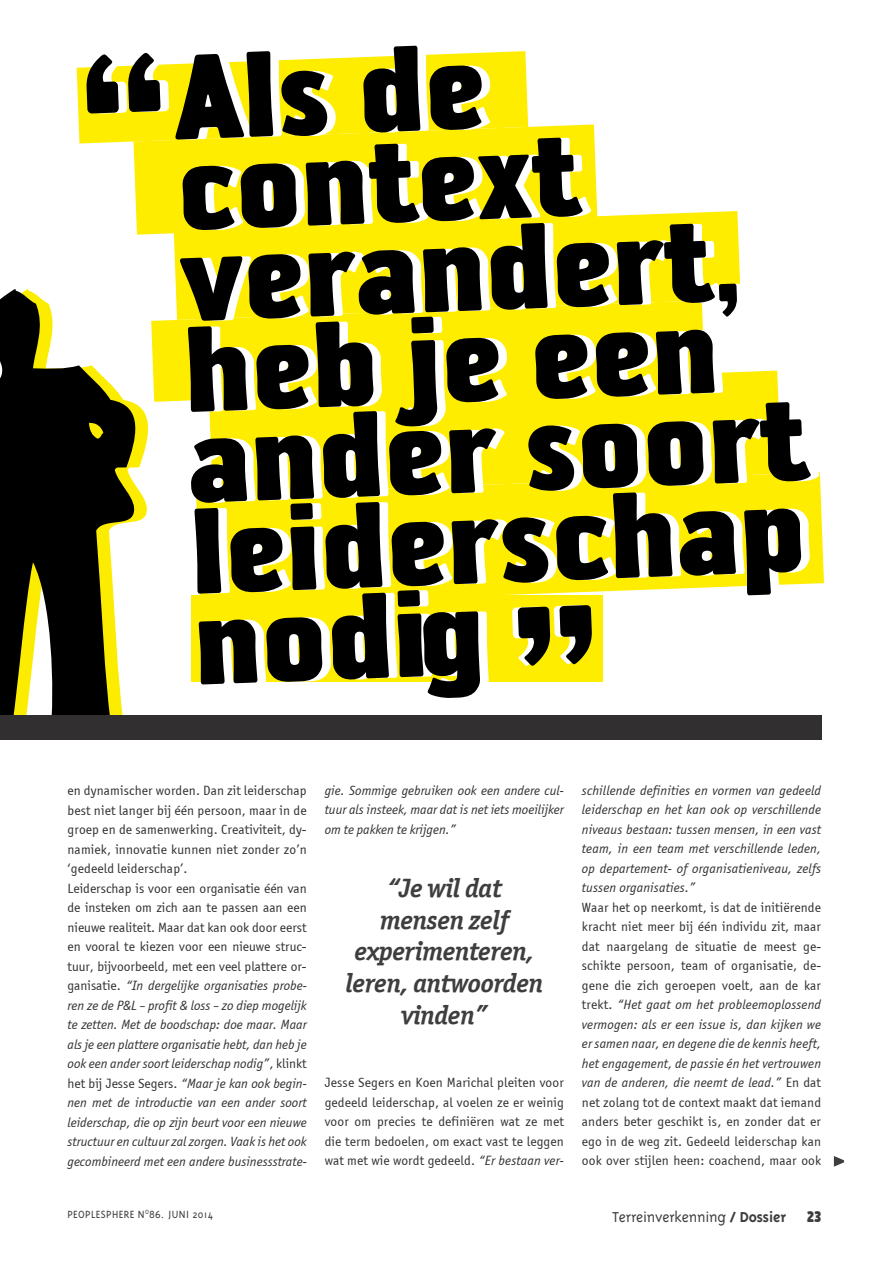
<style>
.page{position:relative;width:893px;height:1263px;background:#fff}
.page>*{position:absolute;margin:0;border:0;box-sizing:border-box;transform-origin:0 0}
.t1{font:700 129px/90.9px "Hamilton";color:#000}
.Exergue{font:26.55px/31.8px "Officina Serif ITCTT Bold Ita";letter-spacing:-.01em;color:#3e3e3f;text-align:center}
.t2{font:300 16.5px "Triplex";letter-spacing:-.01em;color:#3e3e3f}
.t3{font:700 16.5px "Hamilton";color:#3e3e3f}
.PEOPLESPHERE_paragr{font:italic 13.5px/19.5px "Officina Sans ITCTT Book";color:#312f30;text-align:justify}
.PEOPLESPHERE_paragr-2{font:13.5px/19.5px "Officina Sans ITCTT Book";letter-spacing:.01em;color:#312f30;text-align:justify}
.t4{font:300 12px "Triplex";letter-spacing:.03em;color:#3e3e3f}
.s1{font-style:normal}
.s2{font-style:italic}
.s3{font-weight:700}
</style>
<div class="page">
<div style="left:133px;top:124px;width:464px;height:111px;background:#ffed00"></div>
<div style="left:174px;top:211px;width:567px;height:90px;background:#ffed00"></div>
<div style="left:158px;top:300px;width:547px;height:102px;background:#ffed00"></div>
<div style="left:209px;top:371px;width:572px;height:101px;background:#ffed00"></div>
<svg style="left:196px;top:472px;width:628px;height:134px;background:#ffee10"></svg>
<div style="left:191px;top:595px;width:411px;height:87px;background:#ffed00"></div>
<svg style="left:146px;top:320px;width:12px;height:194px"></svg>
<svg style="left:0;top:289px;width:146px;height:426px;fill:#000"></svg>
<svg style="left:834px;top:1156px;width:10px;height:11px"></svg>
<div style="left:0;top:715px;width:821px;height:25px;background:#312f30"></div>
<svg style="left:77px;top:51px;width:451px;height:92px;background:#ffee18"></svg>
<h1 class="t1" style="left:172px;top:52px;width:623px;rotate:-2deg">Als de context verandert, heb je een ander soort leiderschap nodig</h1>
<p class="PEOPLESPHERE_paragr-2" style="left:68px;top:781px;width:241px">en dynamischer worden. Dan zit leiderschap best niet langer bij één persoon, maar in de groep en de samenwerking. Creativiteit, dy&shy;namiek, innovatie kunnen niet zonder zo’n ‘gedeeld leiderschap’.</p>
<p class="PEOPLESPHERE_paragr" style="left:68px;top:878px;width:241px"><span class="s1">Leiderschap is voor een organisatie één van de insteken om zich aan te passen aan een nieuwe realiteit. Maar dat kan ook door eerst en vooral te kiezen voor een nieuwe struc&shy;tuur, bijvoorbeeld, met een veel plattere or&shy;ganisatie.</span> “In dergelijke organisaties probe&shy;ren ze de P&amp;L – profit &amp; loss – zo diep mogelijk te zetten. Met de boodschap: doe maar. Maar als je een plattere organisatie hebt, dan heb je ook een ander soort leiderschap nodig”<span class="s1">, klinkt het bij Jesse Segers.</span> “Maar je kan ook begin&shy;nen met de introductie van een ander soort leiderschap, die op zijn beurt voor een nieuwe structuur en cultuur zal zorgen. Vaak is het ook gecombineerd met een andere businessstrate-</p>
<p class="t4" style="left:68px;top:1208px;width:147px">PEOPLESPHERE N<sup>O</sup>86. JUNI 2014</p>
<p class="PEOPLESPHERE_paragr" style="left:325px;top:781px;width:241px">gie. Sommige gebruiken ook een andere cul&shy;tuur als insteek, maar dat is net iets moeilijker om te pakken te krijgen.”</p>
<p class="Exergue" style="left:345px;top:872px;width:199px">“Je wil dat mensen zelf experimenteren, leren, antwoorden vinden”</p>
<p class="PEOPLESPHERE_paragr-2" style="left:325px;top:1073px;width:241px">Jesse Segers en Koen Marichal pleiten voor gedeeld leiderschap, al voelen ze er weinig voor om precies te definiëren wat ze met die term bedoelen, om exact vast te leggen wat met wie wordt gedeeld. <span class="s2">“Er bestaan ver-</span></p>
<p class="PEOPLESPHERE_paragr" style="left:582px;top:781px;width:241px">schillende definities en vormen van gedeeld leiderschap en het kan ook op verschillende niveaus bestaan: tussen mensen, in een vast team, in een team met verschillende leden, op departement- of organisatieniveau, zelfs tussen organisaties.”</p>
<p class="PEOPLESPHERE_paragr-2" style="left:582px;top:897px;width:241px">Waar het op neerkomt, is dat de initiërende kracht niet meer bij één individu zit, maar dat naargelang de situatie de meest ge&shy;schikte persoon, team of organisatie, de&shy;gene die zich geroepen voelt, aan de kar trekt. <span class="s2">“Het gaat om het probleemoplossend vermogen: als er een issue is, dan kijken we er samen naar, en degene die de kennis heeft, het engagement, de passie én het vertrouwen van de anderen, die neemt de lead.”</span> En dat net zolang tot de context maakt dat iemand anders beter geschikt is, en zonder dat er ego in de weg zit. Gedeeld leiderschap kan ook over stijlen heen: coachend, maar ook</p>
<p class="t2" style="left:612px;top:1207px;width:175px">Terreinverkenning <span class="s3">/ Dossier</span></p>
<p class="t3" style="left:807px;top:1208px;width:16px">23</p>
</div>
